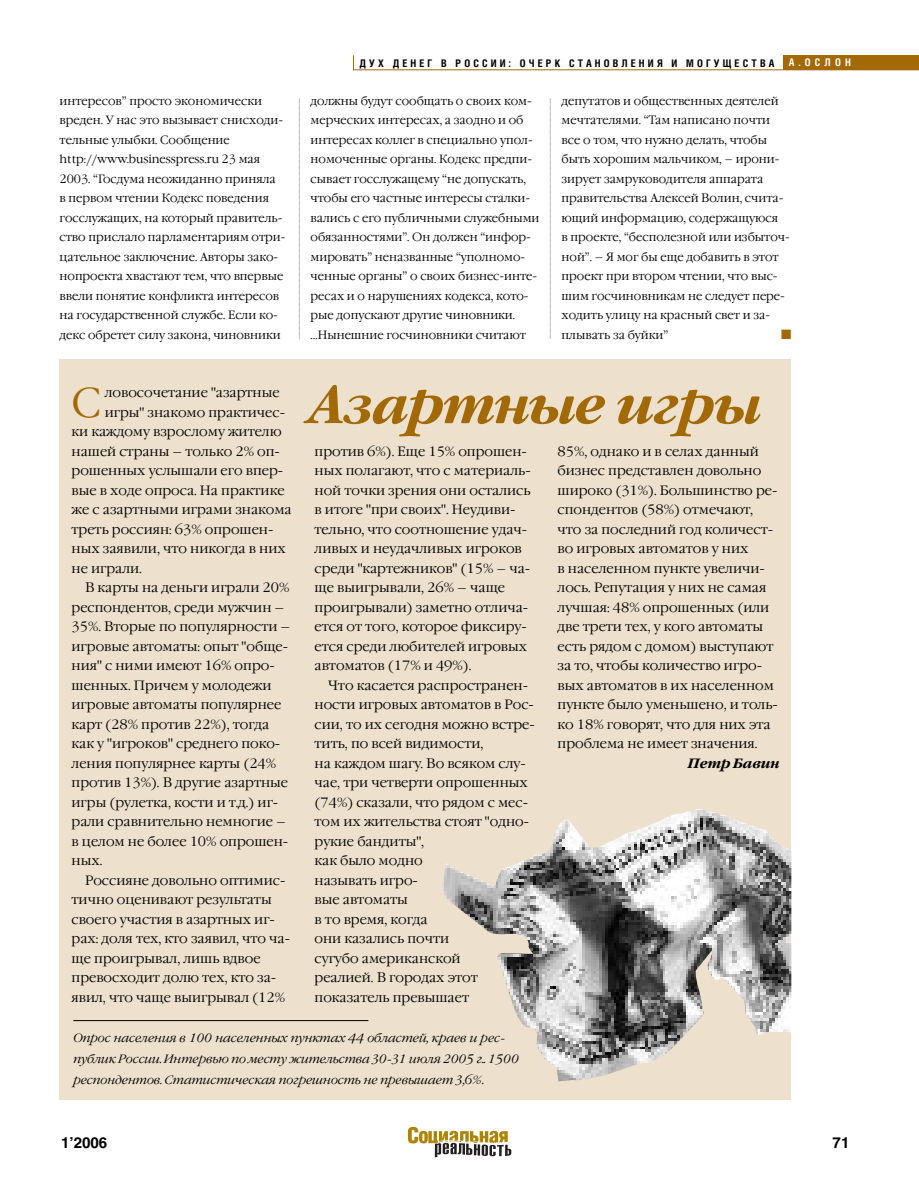
<style>
.page{position:relative;width:919px;height:1191px;background:#fff}
.page>*{position:absolute;margin:0;border:0;box-sizing:border-box;transform-origin:0 0}
.t1{font:italic 700 52.5px "Garamond C";letter-spacing:-.015em;color:#a36904}
.t2{font:300 41.4px "Garamond C";color:#a36904}
.t3{font:700 15px "Helios";color:#000}
.t4{font:300 13.5px/19.5px "Garamond C";color:#000}
.t5{font:italic 700 13.5px "Garamond C";color:#000}
.t6{font:13.5px "Zapf Dingbats";color:#a36904}
.t7{font:300 12px/19.5px "Garamond C";color:#000}
.t8{font:italic 300 12px/21px "Garamond C";color:#000}
.t9{font:700 10.5px "Helios Cond";letter-spacing:.3em;color:#000}
.t10{font:700 10.5px "Helios Cond";letter-spacing:.4em;color:#fff}
</style>
<div class="page">
<svg style="left:408px;top:1126px;width:103px;height:31px"></svg>
<svg style="left:299px;top:99px;width:1px;height:241px"></svg>
<svg style="left:550px;top:99px;width:1px;height:240px"></svg>
<div style="left:60px;top:359px;width:731px;height:740px;background:#ede1cd"></div>
<hr style="left:73px;top:1020px;width:295px;height:1px;background:#000">
<img style="left:442px;top:809px;width:349px;height:272px">
<svg style="left:353px;top:55px;width:565px;height:16px"></svg>
<p class="t9" style="left:359px;top:59px;width:416px">ДУХ ДЕНЕГ В РОССИИ: ОЧЕРК СТАНОВЛЕНИЯ И МОГУЩЕСТВА</p>
<p class="t10" style="left:788px;top:59px;width:63px">А.ОСЛОН</p>
<p class="t7" style="left:60px;top:91px;width:227px">интересов” просто экономически вреден. У нас это вызывает снисходи&shy;тельные улыбки. Сообщение http://www.businesspress.ru 23 мая 2003. “Госдума неожиданно приняла<br>в первом чтении Кодекс поведения госслужащих, на который правитель&shy;ство прислало парламентариям отри&shy;цательное заключение. Авторы зако&shy;нопроекта хвастают тем, что впервые ввели понятие конфликта интересов на государственной службе. Если ко&shy;декс обретет силу закона, чиновники</p>
<p class="t7" style="left:310px;top:91px;width:230px">должны будут сообщать о своих ком&shy;мерческих интересах, а заодно и об интересах коллег в специально упол&shy;номоченные органы. Кодекс предпи&shy;сывает госслужащему “не допускать, чтобы его частные интересы сталки&shy;вались с его публичными служебными обязанностями”. Он должен “инфор&shy;мировать” неназванные “уполномо&shy;ченные органы” о своих бизнес-инте&shy;ресах и о нарушениях кодекса, кото&shy;рые допускают другие чиновники. …Нынешние госчиновники считают</p>
<p class="t7" style="left:561px;top:91px;width:229px">депутатов и общественных деятелей мечтателями. “Там написано почти все о том, что нужно делать, чтобы быть хорошим мальчиком, – ирони&shy;зирует замруководителя аппарата правительства Алексей Волин, счита&shy;ющий информацию, содержащуюся<br>в проекте, “бесполезной или избыточ&shy;ной”. – Я мог бы еще добавить в этот проект при втором чтении, что выс&shy;шим госчиновникам не следует пере&shy;ходить улицу на красный свет и за&shy;плывать за буйки”</p>
<p class="t6" style="left:781px;top:326px;width:12px">■</p>
<h2 class="t2" style="left:72px;top:378px;width:31px">С</h2>
<p class="t4" style="left:105px;top:383px;width:176px">ловосочетание "азартные</p>
<p class="t4" style="left:105px;top:402px;width:182px">игры" знакомо практичес-</p>
<p class="t4" style="left:72px;top:422px;width:212px">ки каждому взрослому жителю</p>
<p class="t4" style="left:72px;top:441px;width:210px">нашей страны – только 2% оп-</p>
<p class="t4" style="left:72px;top:461px;width:213px">рошенных услышали его впер-</p>
<p class="t4" style="left:72px;top:480px;width:214px">вые в ходе опроса. На практике</p>
<p class="t4" style="left:72px;top:500px;width:222px">же с азартными играми знакома</p>
<p class="t4" style="left:72px;top:519px;width:203px">треть россиян: 63% опрошен-</p>
<p class="t4" style="left:72px;top:539px;width:216px">ных заявили, что никогда в них</p>
<p class="t4" style="left:72px;top:558px;width:72px">не играли.</p>
<p class="t4" style="left:85px;top:578px;width:206px">В карты на деньги играли 20%</p>
<p class="t4" style="left:72px;top:597px;width:214px">респондентов, среди мужчин –</p>
<p class="t4" style="left:72px;top:617px;width:220px">35%. Вторые по популярности –</p>
<p class="t4" style="left:72px;top:636px;width:218px">игровые автоматы: опыт "обще-</p>
<p class="t4" style="left:72px;top:656px;width:205px">ния" с ними имеют 16% опро-</p>
<p class="t4" style="left:72px;top:675px;width:201px">шенных. Причем у молодежи</p>
<p class="t4" style="left:72px;top:695px;width:211px">игровые автоматы популярнее</p>
<p class="t4" style="left:72px;top:714px;width:199px">карт (28% против 22%), тогда</p>
<p class="t4" style="left:72px;top:734px;width:210px">как у "игроков" среднего поко-</p>
<p class="t4" style="left:72px;top:753px;width:206px">ления популярнее карты (24%</p>
<p class="t4" style="left:72px;top:773px;width:218px">против 13%). В другие азартные</p>
<p class="t4" style="left:72px;top:792px;width:208px">игры (рулетка, кости и т.д.) иг-</p>
<p class="t4" style="left:72px;top:812px;width:216px">рали сравнительно немногие –</p>
<p class="t4" style="left:72px;top:831px;width:218px">в целом не более 10% опрошен-</p>
<p class="t4" style="left:72px;top:851px;width:32px">ных.</p>
<p class="t4" style="left:85px;top:870px;width:202px">Россияне довольно оптимис-</p>
<p class="t4" style="left:72px;top:890px;width:202px">тично оценивают результаты</p>
<p class="t4" style="left:72px;top:909px;width:205px">своего участия в азартных иг-</p>
<p class="t4" style="left:72px;top:929px;width:220px">рах: доля тех, кто заявил, что ча-</p>
<p class="t4" style="left:72px;top:948px;width:190px">ще проигрывал, лишь вдвое</p>
<p class="t4" style="left:72px;top:968px;width:206px">превосходит долю тех, кто за-</p>
<p class="t4" style="left:72px;top:987px;width:215px">явил, что чаще выигрывал (12%</p>
<h1 class="t1" style="left:310px;top:374px;width:452px">Азартные игры</h1>
<p class="t4" style="left:314px;top:441px;width:217px">против 6%). Еще 15% опрошен&shy;ных полагают, что с материаль&shy;ной точки зрения они остались в итоге "при своих". Неудиви&shy;тельно, что соотношение удач&shy;ливых и неудачливых игроков среди "картежников" (15% – ча&shy;ще выигрывали, 26% – чаще проигрывали) заметно отлича&shy;ется от того, которое фиксиру&shy;ется среди любителей игровых автоматов (17% и 49%).</p>
<p class="t4" style="left:314px;top:675px;width:222px;text-indent:14px">Что касается распространен&shy;ности игровых автоматов в Рос&shy;сии, то их сегодня можно встре&shy;тить, по всей видимости,<br>на каждом шагу. Во всяком слу&shy;чае, три четверти опрошенных (74%) сказали, что рядом с мес&shy;том их жительства стоят "одно&shy;рукие бандиты",<br>как было модно<br>называть игро-<br>вые автоматы<br>в то время, когда<br>они казались почти<br>сугубо американской<br>реалией. В городах этот показатель превышает</p>
<p class="t4" style="left:557px;top:441px;width:222px">85%, однако и в селах данный бизнес представлен довольно широко (31%). Большинство ре&shy;спондентов (58%) отмечают, что за последний год количест&shy;во игровых автоматов у них<br>в населенном пункте увеличи&shy;лось. Репутация у них не самая лучшая: 48% опрошенных (или две трети тех, у кого автоматы есть рядом с домом) выступают за то, чтобы количество игро&shy;вых автоматов в их населенном пункте было уменьшено, и толь&shy;ко 18% говорят, что для них эта проблема не имеет значения.</p>
<p class="t5" style="left:688px;top:755px;width:93px">Петр Бавин</p>
<p class="t8" style="left:73px;top:1027px;width:447px">Опрос населения в 100 населенных пунктах 44 областей, краев и рес&shy;публик России. Интервью по месту жительства 30-31 июля 2005 г.. 1500 респондентов. Статистическая погрешность не превышает 3,6%.</p>
<p class="t3" style="left:61px;top:1137px;width:48px">1’2006</p>
<p class="t3" style="left:832px;top:1137px;width:18px">71</p>
</div>
